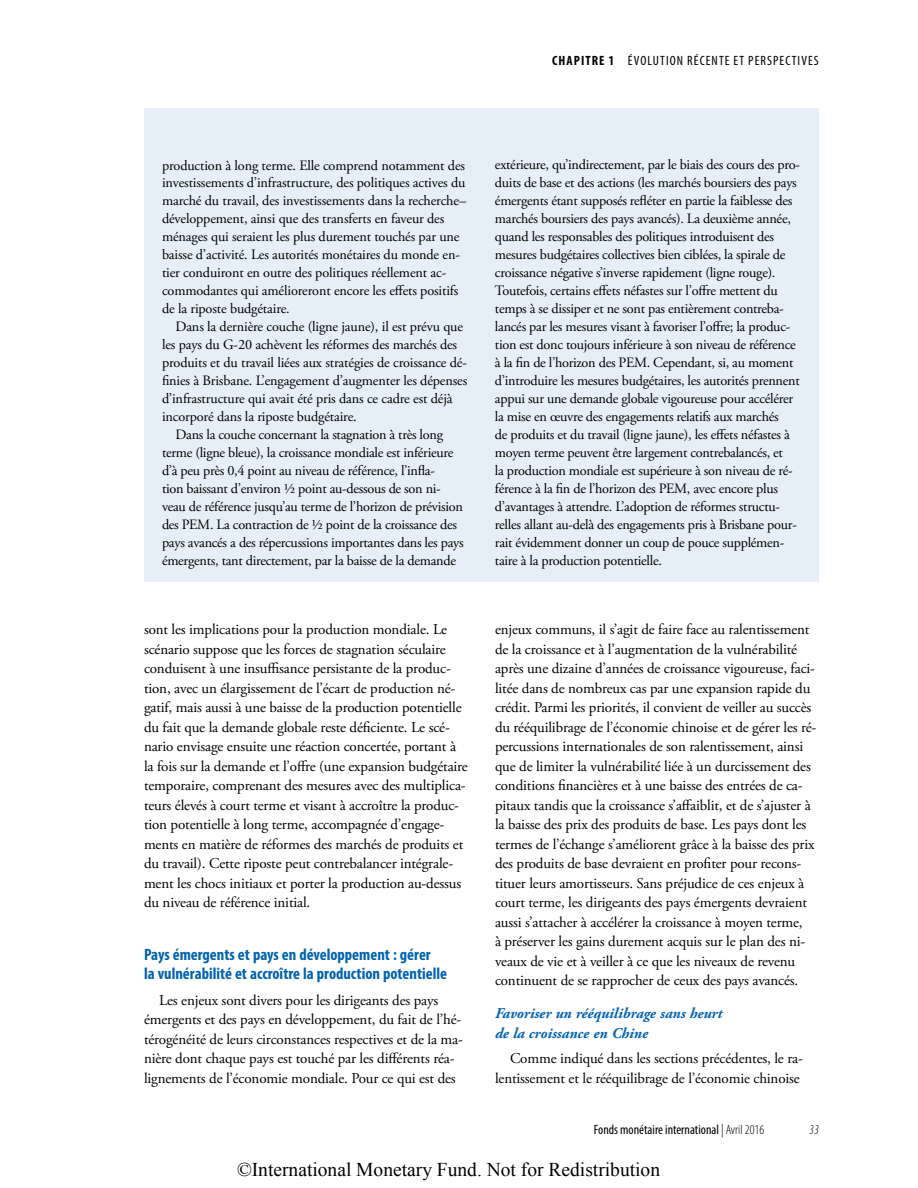
<style>
.page{position:relative;width:918px;height:1188px;background:#fff}
.page>*{position:absolute;margin:0;border:0;box-sizing:border-box;transform-origin:0 0}
.t1{font:19.5px "Times New Roman";color:#000}
.t2{font:700 condensed 16.5px/19.5px "Myriad Pro";color:#0062af}
.t3{font:15px/19.5px "Adobe Garamond Pro";letter-spacing:-.01em;color:#000}
.t4{font:italic 700 15px/19.5px "Adobe Garamond Pro";color:#0062af}
.t5{font:14.25px/18px "Adobe Garamond Pro";letter-spacing:-.02em;color:#000}
.t6{font:condensed 13.5px "Myriad Pro";letter-spacing:.08em;color:#000}
.t7{font:condensed 13.5px "Myriad Pro";color:#000}
.t8{font:italic 300 condensed 13.5px "Myriad Pro";color:#000}
.s1{font-weight:700}
.s2{font-weight:300}
</style>
<div class="page">
<div style="left:144px;top:108px;width:675px;height:473px;background:#e6eff7"></div>
<p class="t6" style="left:552px;top:52px;width:268px"><span class="s1">CHAPITRE 1</span> ÉVOLUTION RÉCENTE ET PERSPECTIVES</p>
<p class="t5" style="left:162px;top:156px;width:306px">production à long terme. Elle comprend notamment des investissements d’infrastructure, des politiques actives du marché du travail, des investissements dans la recherche– développement, ainsi que des transferts en faveur des ménages qui seraient les plus durement touchés par une baisse d’activité. Les autorités monétaires du monde en&shy;tier conduiront en outre des politiques réellement ac&shy;commodantes qui amélioreront encore les effets positifs de la riposte budgétaire.</p>
<p class="t5" style="left:175px;top:318px;width:289px">Dans la dernière couche (ligne jaune), il est prévu que</p>
<p class="t5" style="left:162px;top:336px;width:297px">les pays du G-20 achèvent les réformes des marchés des</p>
<p class="t5" style="left:162px;top:354px;width:307px">produits et du travail liées aux stratégies de croissance dé-</p>
<p class="t5" style="left:162px;top:372px;width:307px">finies à Brisbane. L’engagement d’augmenter les dépenses</p>
<p class="t5" style="left:162px;top:390px;width:292px">d’infrastructure qui avait été pris dans ce cadre est déjà</p>
<p class="t5" style="left:162px;top:408px;width:196px">incorporé dans la riposte budgétaire.</p>
<p class="t5" style="left:175px;top:426px;width:269px">Dans la couche concernant la stagnation à très long</p>
<p class="t5" style="left:162px;top:444px;width:293px">terme (ligne bleue), la croissance mondiale est inférieure</p>
<p class="t5" style="left:162px;top:462px;width:274px">d’à peu près 0,4 point au niveau de référence, l’infla-</p>
<p class="t5" style="left:162px;top:480px;width:280px">tion baissant d’environ ½ point au-dessous de son ni-</p>
<p class="t5" style="left:162px;top:498px;width:302px">veau de référence jusqu’au terme de l’horizon de prévision</p>
<p class="t5" style="left:162px;top:516px;width:297px">des PEM. La contraction de ½ point de la croissance des</p>
<p class="t5" style="left:162px;top:534px;width:303px">pays avancés a des répercussions importantes dans les pays</p>
<p class="t5" style="left:162px;top:552px;width:296px">émergents, tant directement, par la baisse de la demande</p>
<p class="t3" style="left:144px;top:620px;width:325px">sont les implications pour la production mondiale. Le scénario suppose que les forces de stagnation séculaire conduisent à une insuffisance persistante de la produc&shy;tion, avec un élargissement de l’écart de production né&shy;gatif, mais aussi à une baisse de la production potentielle du fait que la demande globale reste déficiente. Le scé&shy;nario envisage ensuite une réaction concertée, portant à la fois sur la demande et l’offre (une expansion budgétaire temporaire, comprenant des mesures avec des multiplica&shy;teurs élevés à court terme et visant à accroître la produc&shy;tion potentielle à long terme, accompagnée d’engage&shy;ments en matière de réformes des marchés de produits et du travail). Cette riposte peut contrebalancer intégrale&shy;ment les chocs initiaux et porter la production au-dessus du niveau de référence initial.</p>
<p class="t2" style="left:144px;top:944px;width:305px">Pays émergents et pays en développement : gérer<br>la vulnérabilité et accroître la production potentielle</p>
<p class="t3" style="left:144px;top:991px;width:321px;text-indent:15px">Les enjeux sont divers pour les dirigeants des pays émergents et des pays en développement, du fait de l’hé&shy;térogénéité de leurs circonstances respectives et de la ma&shy;nière dont chaque pays est touché par les différents réa&shy;lignements de l’économie mondiale. Pour ce qui est des</p>
<p class="t5" style="left:495px;top:156px;width:306px">extérieure, qu’indirectement, par le biais des cours des pro&shy;duits de base et des actions (les marchés boursiers des pays émergents étant supposés refléter en partie la faiblesse des marchés boursiers des pays avancés). La deuxième année, quand les responsables des politiques introduisent des mesures budgétaires collectives bien ciblées, la spirale de croissance négative s’inverse rapidement (ligne rouge).<br>Toutefois, certains effets néfastes sur l’offre mettent du temps à se dissiper et ne sont pas entièrement contreba&shy;lancés par les mesures visant à favoriser l’offre; la produc&shy;tion est donc toujours inférieure à son niveau de référence à la fin de l’horizon des PEM. Cependant, si, au moment d’introduire les mesures budgétaires, les autorités prennent appui sur une demande globale vigoureuse pour accélérer la mise en œuvre des engagements relatifs aux marchés<br>de produits et du travail (ligne jaune), les effets néfastes à moyen terme peuvent être largement contrebalancés, et<br>la production mondiale est supérieure à son niveau de ré&shy;férence à la fin de l’horizon des PEM, avec encore plus d’avantages à attendre. L’adoption de réformes structu&shy;relles allant au-delà des engagements pris à Brisbane pour&shy;rait évidemment donner un coup de pouce supplémen&shy;taire à la production potentielle.</p>
<p class="t3" style="left:495px;top:620px;width:323px">enjeux communs, il s’agit de faire face au ralentissement de la croissance et à l’augmentation de la vulnérabilité après une dizaine d’années de croissance vigoureuse, faci&shy;litée dans de nombreux cas par une expansion rapide du crédit. Parmi les priorités, il convient de veiller au succès du rééquilibrage de l’économie chinoise et de gérer les ré&shy;percussions internationales de son ralentissement, ainsi que de limiter la vulnérabilité liée à un durcissement des conditions financières et à une baisse des entrées de ca&shy;pitaux tandis que la croissance s’affaiblit, et de s’ajuster à la baisse des prix des produits de base. Les pays dont les termes de l’échange s’améliorent grâce à la baisse des prix des produits de base devraient en profiter pour recons&shy;tituer leurs amortisseurs. Sans préjudice de ces enjeux à court terme, les dirigeants des pays émergents devraient aussi s’attacher à accélérer la croissance à moyen terme,<br>à préserver les gains durement acquis sur le plan des ni&shy;veaux de vie et à veiller à ce que les niveaux de revenu continuent de se rapprocher de ceux des pays avancés.</p>
<p class="t4" style="left:495px;top:1004px;width:229px">Favoriser un rééquilibrage sans heurt de la croissance en Chine</p>
<p class="t3" style="left:495px;top:1049px;width:309px;text-align:right">Comme indiqué dans les sections précédentes, le ra&shy;lentissement et le rééquilibrage de l’économie chinoise</p>
<p class="t7" style="left:594px;top:1121px;width:172px">Fonds monétaire international <span class="s2">| Avril 2016</span></p>
<p class="t8" style="left:809px;top:1122px;width:11px">33</p>
<h1 class="t1" style="left:237px;top:1156px;width:425px">©International Monetary Fund. Not for Redistribution</h1>
</div>
